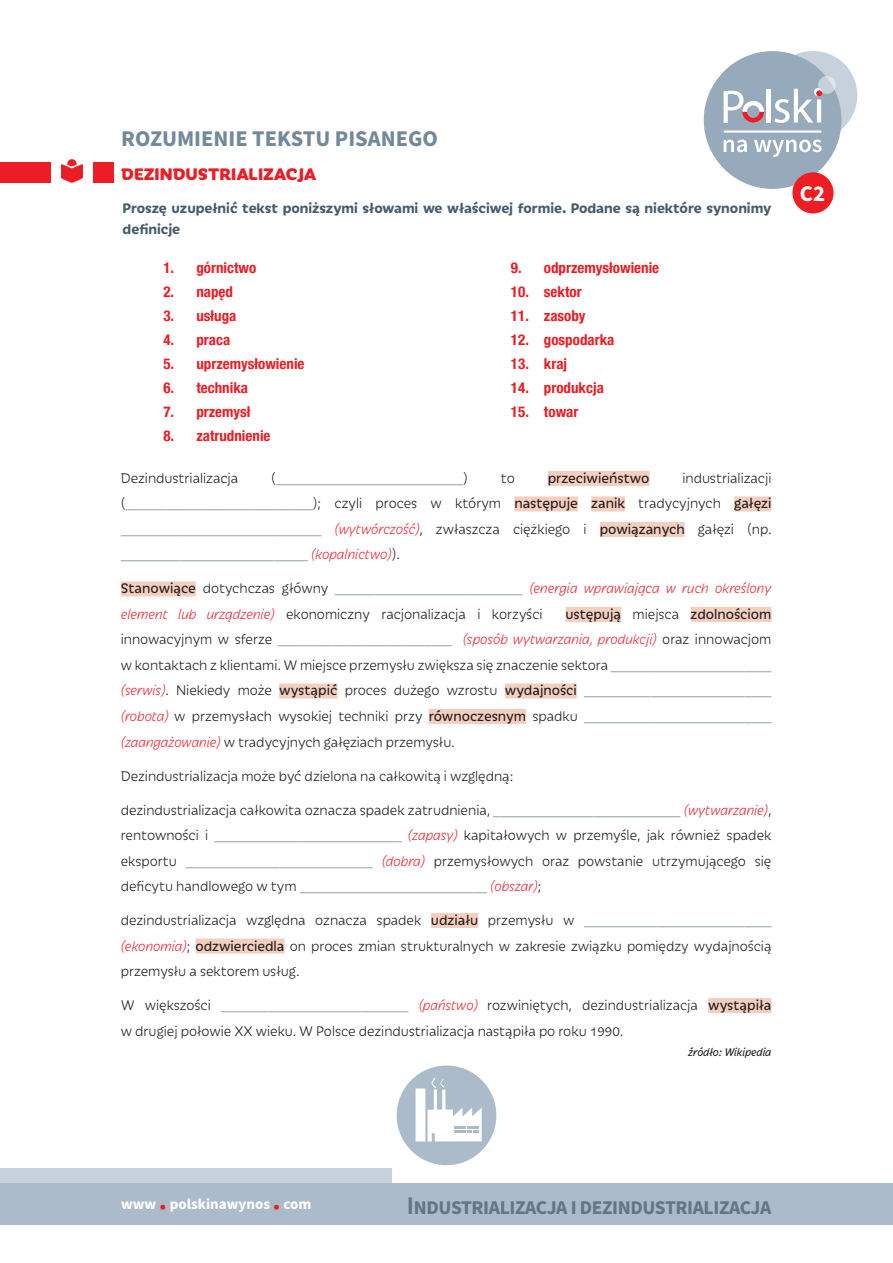
<style>
.page{position:relative;width:893px;height:1263px;background:#fff}
.page>*{position:absolute;margin:0;border:0;box-sizing:border-box;transform-origin:0 0}
.t1{font:700 22.5px "Source Sans Pro";color:#73899a}
.t2{font:700 22.5px "Source Sans Pro";color:#fff}
.t3{font:700 19.5px "Source Sans Pro";letter-spacing:-.02em;color:#617787}
.t4{font:800 18px "Iskra";color:#ec1c24}
.t5{font:300 15px/25.5px "Iskra";color:#231f20;text-align:justify}
.t6{font:300 15px/25.5px "Iskra";color:#73899a;text-align:justify}
.t7{font:700 condensed 15px "Helvetica Neue";color:#ec1c24}
.t8{font:italic 300 15px/25.5px "Iskra";color:#eb2330}
.t9{font:700 15px/21px "Iskra";color:#465c6c}
.t10{font:700 15px "Source Sans Pro";color:#fff}
.t11{font:15px "Iskra";color:#231f20}
.t12{font:italic 12px "Iskra";letter-spacing:-.005em;color:#231f20}
.s1{color:#231f20}
.s2{font-weight:400;color:#231f20}
.s3{font-style:italic;color:#eb2330}
.s4{font-weight:400;font-style:normal;color:#231f20}
.s5{font-style:normal;color:#231f20}
.s6{font-style:normal;color:#73899a}
.s7{font-weight:400}
.s8{color:#73899a}
.s9{font-family:"Iskra";color:#ee1d23}
.s10{font-weight:600;font-size:25.5px}
</style>
<div class="page">
<svg style="left:61px;top:159px;width:22px;height:24px"></svg>
<div style="left:0;top:162px;width:51px;height:21px;background:#ee1d23"></div>
<div style="left:93px;top:162px;width:21px;height:21px;background:#ee1d23"></div>
<div style="left:769px;top:51px;width:88px;height:89px;background:#c7d1db;border-radius:50%"></div>
<div style="left:704px;top:51px;width:137px;height:138px;background:#97aabb;border-radius:50%"></div>
<div style="left:766px;top:89px;width:5px;height:34px;background:#fff"></div>
<svg style="left:724px;top:91px;width:40px;height:32px"></svg>
<svg style="left:724px;top:140px;width:98px;height:17px"></svg>
<hr style="left:724px;top:130px;width:98px;height:3px;background:#fff">
<svg style="left:818px;top:76px;width:18px;height:18px"></svg>
<svg style="left:774px;top:89px;width:48px;height:34px"></svg>
<div style="left:0;top:1168px;width:392px;height:26px;background:#c7d1db"></div>
<div style="left:0;top:1183px;width:893px;height:42px;background:#acbbc9"></div>
<div style="left:792px;top:172px;width:41px;height:41px;background:#ee1d23;border-radius:50%"></div>
<div style="left:548px;top:471px;width:102px;height:15px;background:#f4cfc0"></div>
<div style="left:514px;top:496px;width:64px;height:15px;background:#f4cfc0"></div>
<div style="left:591px;top:496px;width:34px;height:15px;background:#f4cfc0"></div>
<div style="left:734px;top:496px;width:37px;height:15px;background:#f4cfc0"></div>
<div style="left:600px;top:522px;width:85px;height:15px;background:#f4cfc0"></div>
<div style="left:121px;top:581px;width:75px;height:15px;background:#f4cfc0"></div>
<div style="left:565px;top:607px;width:56px;height:15px;background:#f4cfc0"></div>
<div style="left:691px;top:607px;width:80px;height:15px;background:#f4cfc0"></div>
<div style="left:279px;top:683px;width:58px;height:15px;background:#f4cfc0"></div>
<div style="left:505px;top:683px;width:72px;height:15px;background:#f4cfc0"></div>
<div style="left:429px;top:709px;width:97px;height:15px;background:#f4cfc0"></div>
<div style="left:431px;top:913px;width:47px;height:15px;background:#f4cfc0"></div>
<div style="left:196px;top:938px;width:89px;height:15px;background:#f4cfc0"></div>
<div style="left:708px;top:998px;width:63px;height:15px;background:#f4cfc0"></div>
<svg style="left:397px;top:1065px;width:99px;height:100px"></svg>
<h1 class="t1" style="left:121px;top:124px;width:318px">ROZUMIENIE TEKSTU PISANEGO</h1>
<p class="t4" style="left:121px;top:160px;width:197px">DEZINDUSTRIALIZACJA</p>
<p class="t9" style="left:123px;top:196px;width:650px">Proszę uzupełnić tekst poniższymi słowami we właściwej formie. Podane są niektóre synonimy definicje</p>
<p class="t7" style="left:163px;top:255px;width:94px">1. górnictwo</p>
<p class="t7" style="left:163px;top:279px;width:71px">2. napęd</p>
<p class="t7" style="left:163px;top:303px;width:74px">3. usługa</p>
<p class="t7" style="left:163px;top:327px;width:68px">4. praca</p>
<p class="t7" style="left:163px;top:351px;width:143px">5. uprzemysłowienie</p>
<p class="t7" style="left:163px;top:375px;width:86px">6. technika</p>
<p class="t7" style="left:163px;top:399px;width:89px">7. przemysł</p>
<p class="t7" style="left:163px;top:423px;width:109px">8. zatrudnienie</p>
<p class="t7" style="left:511px;top:255px;width:150px">9. odprzemysłowienie</p>
<p class="t7" style="left:511px;top:279px;width:72px">10. sektor</p>
<p class="t7" style="left:511px;top:303px;width:76px">11. zasoby</p>
<p class="t7" style="left:511px;top:327px;width:105px">12. gospodarka</p>
<p class="t7" style="left:511px;top:351px;width:58px">13. kraj</p>
<p class="t7" style="left:511px;top:375px;width:94px">14. produkcja</p>
<p class="t7" style="left:511px;top:399px;width:69px">15. towar</p>
<p class="t5" style="left:121px;top:465px;width:119px">Dezindustrializacja</p>
<p class="t6" style="left:271px;top:465px;width:198px"><span class="s1">(</span>____________________________<span class="s1">)</span></p>
<p class="t5" style="left:501px;top:465px;width:15px">to</p>
<p class="t11" style="left:548px;top:468px;width:103px">przeciwieństwo</p>
<p class="t6" style="left:121px;top:465px;width:653px;text-indent:562px"><span class="s1">industrializacji (</span>____________________________<span class="s1">); czyli proces w którym</span> <span class="s2">następuje zanik</span> <span class="s1">tradycyjnych</span> <span class="s2">gałęzi </span>______________________________ <span class="s3">(wytwórczość)</span><span class="s1">, zwłaszcza ciężkiego i</span> <span class="s2">powiązanych</span> <span class="s1">gałęzi (np. </span>____________________________ <span class="s3">(kopalnictwo)</span><span class="s1">).</span></p>
<p class="t8" style="left:121px;top:575px;width:652px"><span class="s4">Stanowiące</span> <span class="s5">dotychczas główny</span> <span class="s6">____________________________</span> (energia wprawiająca w ruch określony element lub urządzenie) <span class="s5">ekonomiczny racjonalizacja i korzyści</span></p>
<p class="t5" style="left:121px;top:601px;width:652px;text-indent:445px"><span class="s7">ustępują</span> miejsca <span class="s7">zdolnościom </span>innowacyjnym w sferze <span class="s8">__________________________</span> <span class="s3">(sposób wytwarzania, produkcji)</span> oraz innowacjom w kontaktach z klientami. W miejsce przemysłu zwiększa się znaczenie sektora <span class="s8">________________________ </span><span class="s3">(serwis)</span>. Niekiedy może <span class="s7">wystąpić</span> proces dużego wzrostu <span class="s7">wydajności</span> <span class="s8">____________________________ </span><span class="s3">(robota)</span> w przemysłach wysokiej techniki przy <span class="s7">równoczesnym</span> spadku <span class="s8">____________________________ </span><span class="s3">(zaangażowanie)</span> w tradycyjnych gałęziach przemysłu.</p>
<p class="t5" style="left:121px;top:762px;width:394px">Dezindustrializacja może być dzielona na całkowitą i względną:</p>
<p class="t5" style="left:121px;top:796px;width:653px">dezindustrializacja całkowita oznacza spadek zatrudnienia, <span class="s8">____________________________</span> <span class="s3">(wytwarzanie)</span>, rentowności i <span class="s8">____________________________</span> <span class="s3">(zapasy)</span> kapitałowych w przemyśle, jak również spadek eksportu <span class="s8">____________________________</span> <span class="s3">(dobra)</span> przemysłowych oraz powstanie utrzymującego się deficytu handlowego w tym <span class="s8">____________________________</span> <span class="s3">(obszar)</span>;</p>
<p class="t5" style="left:121px;top:907px;width:652px">dezindustrializacja względna oznacza spadek <span class="s7">udziału</span> przemysłu w <span class="s8">____________________________ </span><span class="s3">(ekonomia)</span>; <span class="s7">odzwierciedla</span> on proces zmian strukturalnych w zakresie związku pomiędzy wydajnością przemysłu a sektorem usług.</p>
<p class="t5" style="left:121px;top:992px;width:652px">W większości <span class="s8">____________________________</span> <span class="s3">(państwo)</span> rozwiniętych, dezindustrializacja <span class="s7">wystąpiła </span>w drugiej połowie XX wieku. W Polsce dezindustrializacja nastąpiła po roku 1990.</p>
<p class="t12" style="left:688px;top:1044px;width:85px">źródło: Wikipedia</p>
<h1 class="t2" style="left:800px;top:179px;width:27px">C2</h1>
<p class="t10" style="left:121px;top:1193px;width:192px">www <span class="s9">•</span> polskinawynos <span class="s9">•</span> com</p>
<p class="t3" style="left:407px;top:1194px;width:366px"><span class="s10">I</span>NDUSTRIALIZACJA I DEZINDUSTRIALIZACJA</p>
</div>
